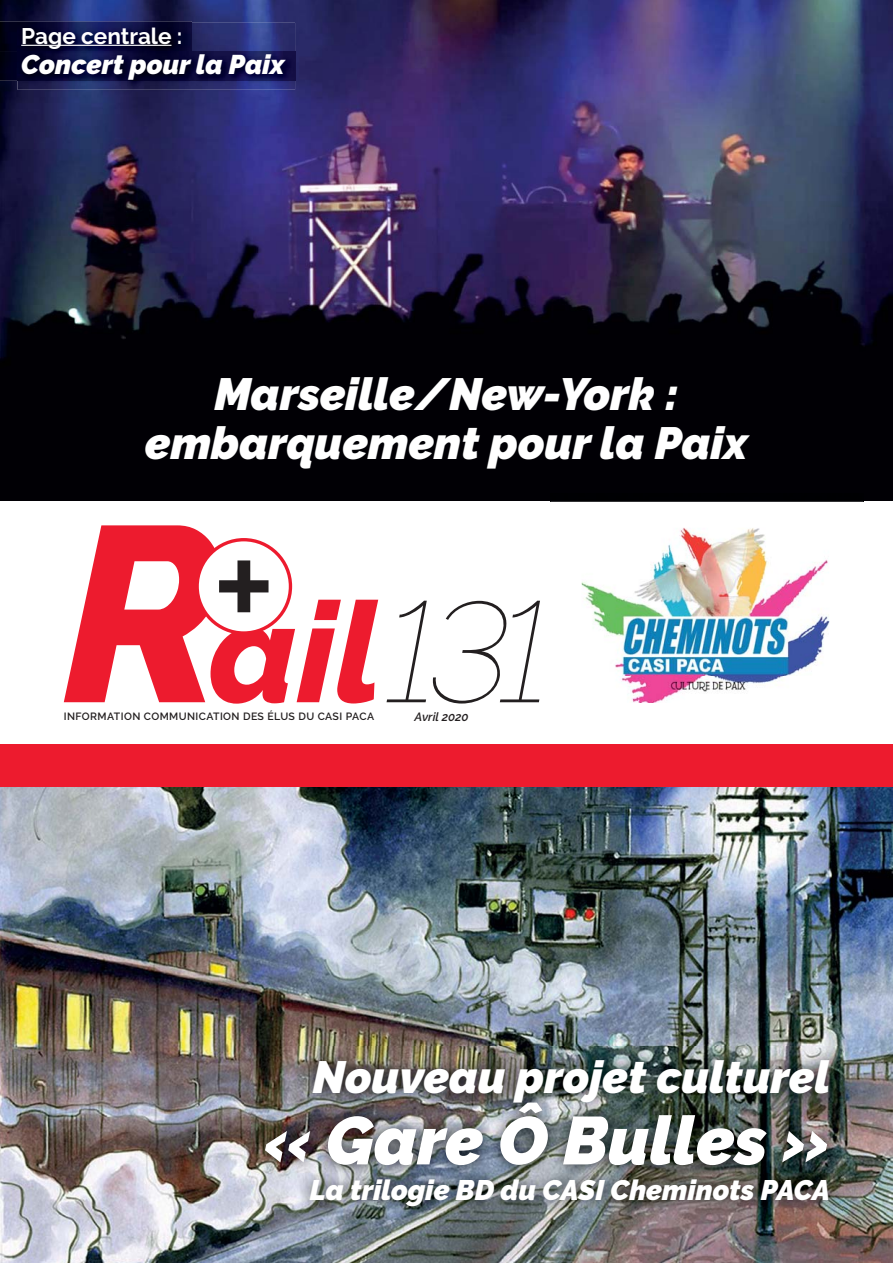
<style>
.page{position:relative;width:893px;height:1263px;background:#fff}
.page>*{position:absolute;margin:0;border:0;box-sizing:border-box;transform-origin:0 0}
.t1{font:italic 900 67.5px "Raleway";color:#fff}
.t2{font:italic 900 45px/49.2px "Raleway";color:#fff;text-align:center}
.t3{font:italic 900 28.2px "Raleway";color:#fff}
.t4{font:italic 900 27px "Raleway";color:#fff}
.t5{font:700 22.5px "Raleway";color:#fff}
.t6{font:italic 600 12px "Raleway";color:#231f20}
.t7{font:600 10.5px "Raleway";letter-spacing:.04em;color:#231f20}
</style>
<div class="page">
<img style="left:0;top:787px;width:893px;height:476px">
<img style="left:0;top:0;width:893px;height:502px">
<img style="left:0;top:21px;width:191px;height:30px">
<img style="left:0;top:51px;width:296px;height:30px">
<div style="left:0;top:744px;width:893px;height:43px;background:#ed1b2e"></div>
<img style="left:17px;top:23px;width:278px;height:67px">
<img style="left:17px;top:23px;width:174px;height:28px">
<img style="left:17px;top:51px;width:278px;height:30px">
<hr style="left:21px;top:45px;width:150px;height:1px;background:#fff">
<svg style="left:387px;top:601px;width:153px;height:102px"></svg>
<svg style="left:64px;top:525px;width:314px;height:179px"></svg>
<img style="left:252px;top:1046px;width:590px;height:174px">
<img style="left:551px;top:493px;width:312px;height:130px">
<img style="left:582px;top:528px;width:247px;height:149px">
<img style="left:621px;top:677px;width:162px;height:26px">
<p class="t5" style="left:21px;top:22px;width:163px">Page centrale :</p>
<p class="t4" style="left:21px;top:49px;width:265px">Concert pour la Paix</p>
<p class="t2" style="left:145px;top:370px;width:604px">Marseille/New-York : embarquement pour la Paix</p>
<p class="t7" style="left:64px;top:711px;width:312px">INFORMATION COMMUNICATION DES ÉLUS DU CASI PACA</p>
<p class="t6" style="left:415px;top:709px;width:56px">Avril 2020</p>
<p class="t2" style="left:313px;top:1052px;width:519px">Nouveau projet culturel</p>
<h1 class="t1" style="left:264px;top:1101px;width:566px">« Gare Ô Bulles »</h1>
<p class="t3" style="left:310px;top:1173px;width:522px">La trilogie BD du CASI Cheminots PACA</p>
</div>
